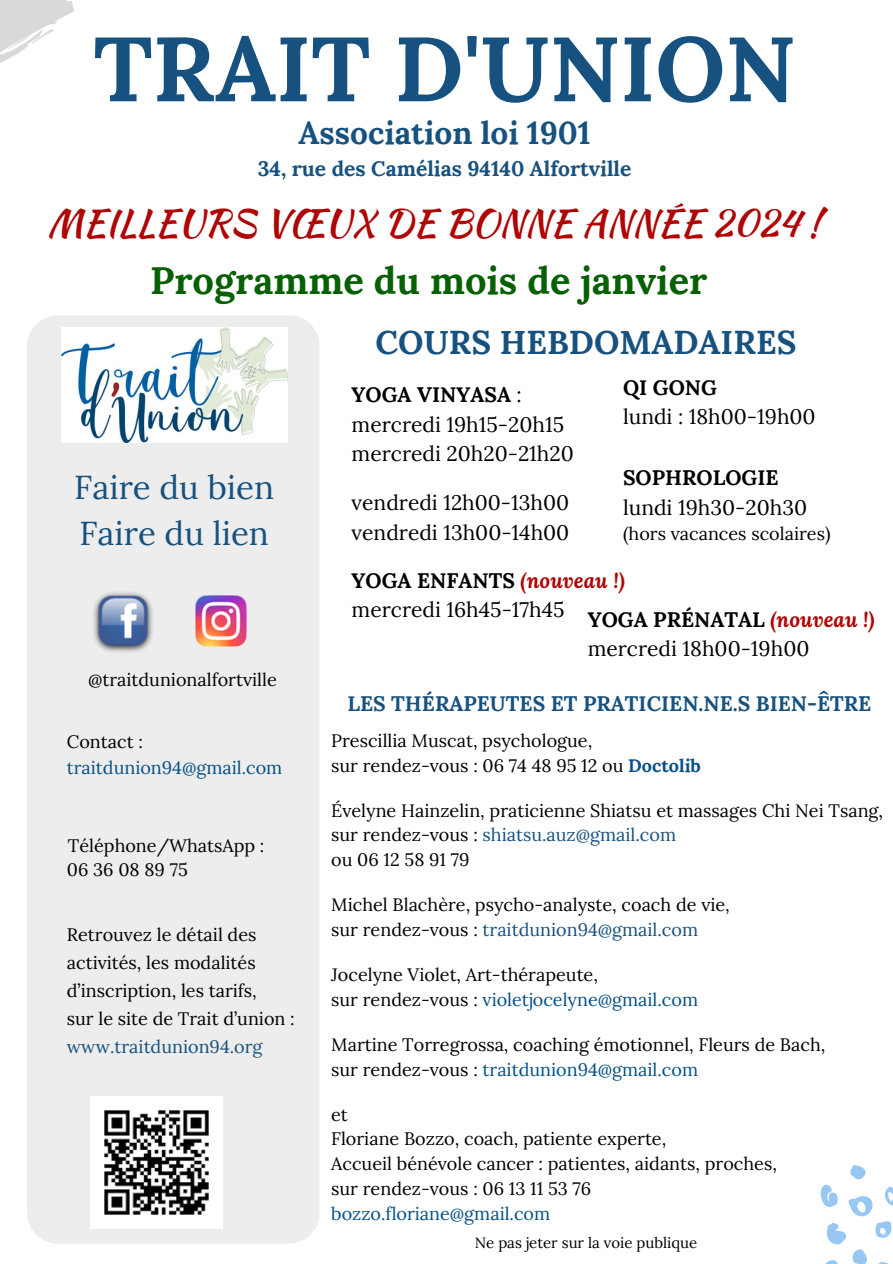
<style>
.page{position:relative;width:893px;height:1264px;background:#fff}
.page>*{position:absolute;margin:0;border:0;box-sizing:border-box;transform-origin:0 0}
.t1{font:700 91.05px "Lora";color:#16517f}
.t2{font:700 37.95px "Lora";color:#076003}
.t3{font:37.5px "Kaushan Script";color:#af0505}
.t4{font:33px "Lora";color:#16517f}
.t5{font:700 33px "Lora";color:#16517f}
.t6{font:700 31.5px "Lora";color:#16517f}
.t7{font:21px "Lora";color:#000}
.t8{font:700 21px "Lora";color:#000}
.t9{font:700 21px "Lora";color:#16517f}
.t10{font:18px/28px "Lora";color:#000;text-align:justify}
.t11{font:18px "Lora";color:#055087}
.t12{font:18px "Lora";color:#16517f}
.t13{font:15px "Lora";color:#000}
.s1{font-weight:400}
.s2{font-style:italic;color:#af0505}
.s3{font-weight:700;color:#055087}
.s4{color:#000}
</style>
<div class="page">
<svg style="left:820px;top:1165px;width:73px;height:98px"></svg>
<svg style="left:0;top:0;width:74px;height:63px"></svg>
<div style="left:27px;top:315px;width:292px;height:928px;background:#ededed;border-radius:31px"></div>
<img style="left:61px;top:328px;width:226px;height:115px">
<img style="left:90px;top:1096px;width:132px;height:132px">
<img style="left:93px;top:592px;width:60px;height:60px">
<img style="left:196px;top:596px;width:50px;height:50px">
<p class="t1" style="left:94px;top:10px;width:703px">TRAIT D'UNION</p>
<p class="t6" style="left:298px;top:112px;width:294px">Association loi 1901</p>
<p class="t9" style="left:258px;top:154px;width:375px">34, rue des Camélias 94140 Alfortville</p>
<p class="t3" style="left:47px;top:195px;width:774px">MEILLEURS VŒUX DE BONNE ANNÉE 2024 !</p>
<p class="t2" style="left:150px;top:255px;width:559px">Programme du mois de janvier</p>
<p class="t5" style="left:375px;top:321px;width:422px">COURS HEBDOMADAIRES</p>
<p class="t4" style="left:74px;top:466px;width:201px">Faire du bien</p>
<p class="t4" style="left:79px;top:512px;width:191px">Faire du lien</p>
<p class="t10" style="left:88px;top:665px;width:190px">@traitdunionalfortville</p>
<p class="t10" style="left:67px;top:727px;width:78px">Contact :</p>
<p class="t11" style="left:67px;top:756px;width:217px">traitdunion94@gmail.com</p>
<p class="t10" style="left:68px;top:830px;width:198px">Téléphone/WhatsApp :</p>
<p class="t10" style="left:67px;top:855px;width:122px">06 36 08 89 75</p>
<p class="t10" style="left:67px;top:920px;width:191px">Retrouvez le détail des activités, les modalités d’inscription, les tarifs,</p>
<p class="t10" style="left:67px;top:1004px;width:229px">sur le site de Trait d’union :</p>
<p class="t12" style="left:67px;top:1034px;width:197px">www.traitdunion94.org</p>
<p class="t8" style="left:351px;top:381px;width:172px">YOGA VINYASA <span class="s1">:</span></p>
<p class="t7" style="left:351px;top:410px;width:214px">mercredi 19h15-20h15</p>
<p class="t7" style="left:351px;top:440px;width:224px">mercredi 20h20-21h20</p>
<p class="t7" style="left:351px;top:489px;width:219px">vendredi 12h00-13h00</p>
<p class="t7" style="left:351px;top:518px;width:219px">vendredi 13h00-14h00</p>
<p class="t8" style="left:623px;top:373px;width:95px">QI GONG</p>
<p class="t7" style="left:623px;top:402px;width:194px">lundi : 18h00-19h00</p>
<p class="t8" style="left:623px;top:464px;width:157px">SOPHROLOGIE</p>
<p class="t7" style="left:623px;top:493px;width:185px">lundi 19h30-20h30</p>
<p class="t10" style="left:623px;top:520px;width:209px">(hors vacances scolaires)</p>
<p class="t8" style="left:351px;top:566px;width:275px">YOGA ENFANTS <span class="s2">(nouveau !)</span></p>
<p class="t7" style="left:351px;top:596px;width:214px">mercredi 16h45-17h45</p>
<p class="t8" style="left:587px;top:606px;width:288px">YOGA PRÉNATAL <span class="s2">(nouveau !)</span></p>
<p class="t7" style="left:587px;top:635px;width:223px">mercredi 18h00-19h00</p>
<p class="t9" style="left:347px;top:689px;width:525px">LES THÉRAPEUTES ET PRATICIEN.NE.S BIEN-ÊTRE</p>
<p class="t10" style="left:331px;top:726px;width:262px">Prescillia Muscat, psychologue,</p>
<p class="t10" style="left:331px;top:751px;width:371px">sur rendez-vous : 06 74 48 95 12 ou <span class="s3">Doctolib</span></p>
<p class="t10" style="left:331px;top:796px;width:553px">Évelyne Hainzelin, praticienne Shiatsu et massages Chi Nei Tsang,</p>
<p class="t12" style="left:331px;top:823px;width:346px"><span class="s4">sur rendez-vous :</span> shiatsu.auz@gmail.com</p>
<p class="t10" style="left:331px;top:845px;width:140px">ou 06 12 58 91 79</p>
<p class="t10" style="left:331px;top:890px;width:400px">Michel Blachère, psycho-analyste, coach de vie,</p>
<p class="t12" style="left:331px;top:917px;width:368px"><span class="s4">sur rendez-vous :</span> traitdunion94@gmail.com</p>
<p class="t10" style="left:331px;top:960px;width:268px">Jocelyne Violet, Art-thérapeute,</p>
<p class="t11" style="left:331px;top:987px;width:368px"><span class="s4">sur rendez-vous :</span> violetjocelyne@gmail.com</p>
<p class="t10" style="left:331px;top:1030px;width:495px">Martine Torregrossa, coaching émotionnel, Fleurs de Bach,</p>
<p class="t11" style="left:331px;top:1057px;width:368px"><span class="s4">sur rendez-vous :</span> traitdunion94@gmail.com</p>
<p class="t10" style="left:331px;top:1099px;width:18px">et</p>
<p class="t10" style="left:331px;top:1124px;width:336px">Floriane Bozzo, coach, patiente experte,</p>
<p class="t10" style="left:331px;top:1149px;width:447px">Accueil bénévole cancer : patientes, aidants, proches,</p>
<p class="t10" style="left:331px;top:1174px;width:261px">sur rendez-vous : 06 13 11 53 76</p>
<p class="t11" style="left:331px;top:1201px;width:220px">bozzo.floriane@gmail.com</p>
<p class="t13" style="left:475px;top:1232px;width:224px">Ne pas jeter sur la voie publique</p>
</div>
